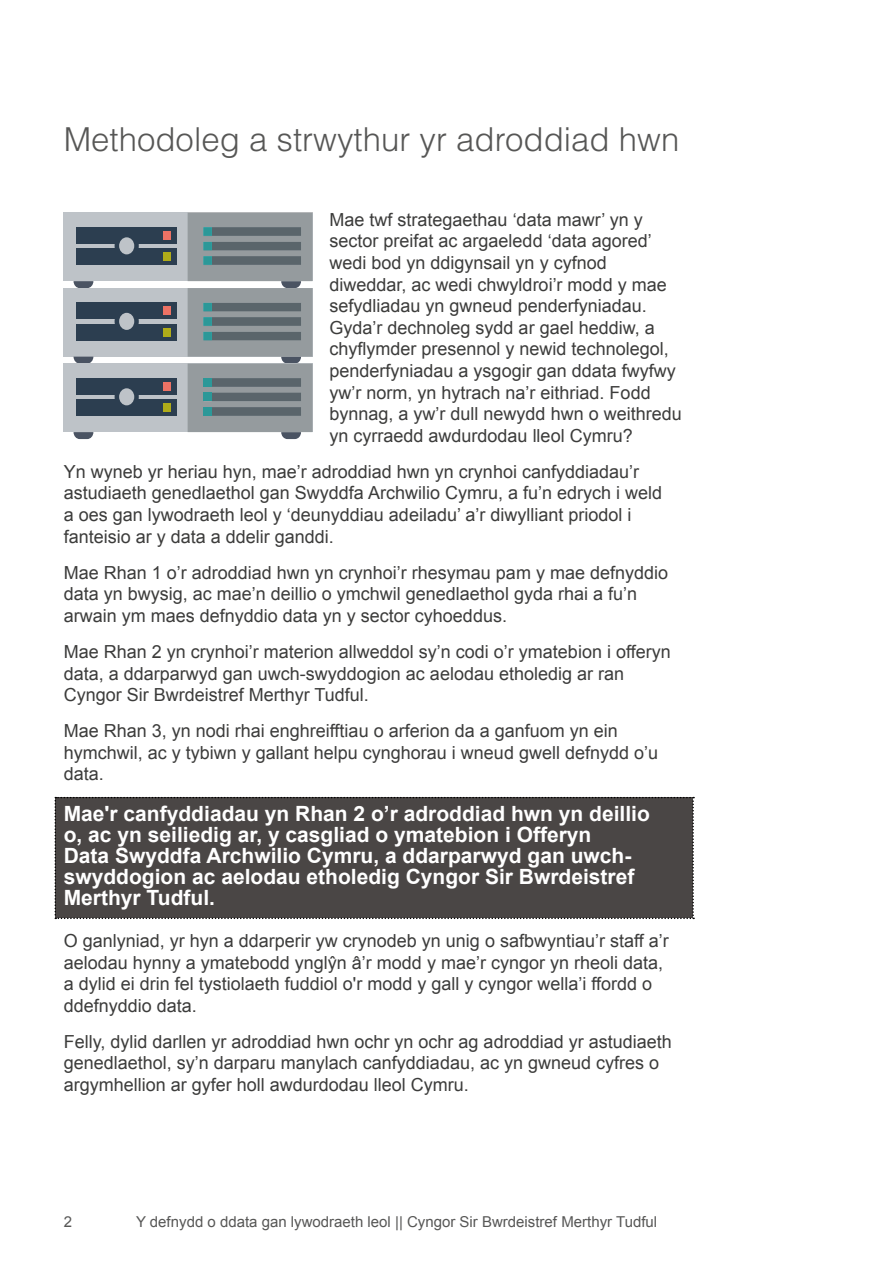
<style>
.page{position:relative;width:893px;height:1263px;background:#fff}
.page>*{position:absolute;margin:0;border:0;box-sizing:border-box;transform-origin:0 0}
.Grey_Heading{font:300 33px "Helvetica LT Std";color:#575756}
.body{font:700 21px/21px "Arial";color:#fff}
.Normal_Body_Text{font:18px/21.6px "Arial";color:#3c3c3b}
.t1{font:15px "Arial";color:#575756}
</style>
<div class="page">
<div style="left:55px;top:797px;width:639px;height:122px;background:#4a4645"></div>
<div style="left:63px;top:213px;width:250px;height:68px;background:#bec3c8"></div>
<svg style="left:74px;top:281px;width:19px;height:7px"></svg>
<div style="left:76px;top:227px;width:101px;height:17px;background:#2c3e50"></div>
<div style="left:76px;top:248px;width:101px;height:17px;background:#2c3e50"></div>
<div style="left:115px;top:232px;width:24px;height:27px;background:#2c3e50;border-radius:50%"></div>
<div style="left:119px;top:237px;width:15px;height:17px;background:#bec3c8;border-radius:50%"></div>
<div style="left:164px;top:231px;width:7px;height:9px;background:#ec7265"></div>
<div style="left:164px;top:252px;width:7px;height:9px;background:#b0ac19"></div>
<div style="left:63px;top:288px;width:250px;height:69px;background:#bec3c8"></div>
<svg style="left:74px;top:357px;width:19px;height:7px"></svg>
<div style="left:76px;top:303px;width:101px;height:16px;background:#2c3e50"></div>
<div style="left:76px;top:324px;width:101px;height:16px;background:#2c3e50"></div>
<div style="left:115px;top:308px;width:24px;height:27px;background:#2c3e50;border-radius:50%"></div>
<div style="left:119px;top:313px;width:15px;height:17px;background:#bec3c8;border-radius:50%"></div>
<div style="left:164px;top:307px;width:7px;height:8px;background:#ec7265"></div>
<div style="left:164px;top:328px;width:7px;height:8px;background:#b0ac19"></div>
<div style="left:63px;top:364px;width:250px;height:68px;background:#bec3c8"></div>
<svg style="left:74px;top:432px;width:19px;height:7px"></svg>
<div style="left:76px;top:378px;width:101px;height:17px;background:#2c3e50"></div>
<div style="left:76px;top:399px;width:101px;height:17px;background:#2c3e50"></div>
<div style="left:115px;top:383px;width:24px;height:27px;background:#2c3e50;border-radius:50%"></div>
<div style="left:119px;top:388px;width:15px;height:17px;background:#bec3c8;border-radius:50%"></div>
<div style="left:164px;top:382px;width:7px;height:8px;background:#ec7265"></div>
<div style="left:164px;top:403px;width:7px;height:9px;background:#b0ac19"></div>
<svg style="left:188px;top:213px;width:125px;height:226px"></svg>
<div style="left:203px;top:378px;width:9px;height:9px;background:#2c9898"></div>
<h2 class="Grey_Heading" style="left:64px;top:119px;width:617px">Methodoleg a strwythur yr adroddiad hwn</h2>
<p class="Normal_Body_Text" style="left:330px;top:209px;width:354px">Mae twf strategaethau ‘data mawr’ yn y sector preifat ac argaeledd ‘data agored’ wedi bod yn ddigynsail yn y cyfnod diweddar, ac wedi chwyldroi’r modd y mae sefydliadau yn gwneud penderfyniadau.<br>Gyda’r dechnoleg sydd ar gael heddiw, a chyflymder presennol y newid technolegol, penderfyniadau a ysgogir gan ddata fwyfwy yw’r norm, yn hytrach na’r eithriad. Fodd bynnag, a yw’r dull newydd hwn o weithredu yn cyrraedd awdurdodau lleol Cymru?</p>
<p class="Normal_Body_Text" style="left:64px;top:461px;width:600px">Yn wyneb yr heriau hyn, mae’r adroddiad hwn yn crynhoi canfyddiadau’r astudiaeth genedlaethol gan Swyddfa Archwilio Cymru, a fu’n edrych i weld a oes gan lywodraeth leol y ‘deunyddiau adeiladu’ a’r diwylliant priodol i fanteisio ar y data a ddelir ganddi.</p>
<p class="Normal_Body_Text" style="left:64px;top:562px;width:606px">Mae Rhan 1 o’r adroddiad hwn yn crynhoi’r rhesymau pam y mae defnyddio data yn bwysig, ac mae’n deillio o ymchwil genedlaethol gyda rhai a fu’n arwain ym maes defnyddio data yn y sector cyhoeddus.</p>
<p class="Normal_Body_Text" style="left:64px;top:641px;width:608px">Mae Rhan 2 yn crynhoi’r materion allweddol sy’n codi o’r ymatebion i offeryn data, a ddarparwyd gan uwch-swyddogion ac aelodau etholedig ar ran<br>Cyngor Sir Bwrdeistref Merthyr Tudful.</p>
<p class="Normal_Body_Text" style="left:64px;top:720px;width:596px">Mae Rhan 3, yn nodi rhai enghreifftiau o arferion da a ganfuom yn ein hymchwil, ac y tybiwn y gallant helpu cynghorau i wneud gwell defnydd o’u data.</p>
<p class="body" style="left:64px;top:804px;width:588px">Mae'r canfyddiadau yn Rhan 2 o’r adroddiad hwn yn deillio o, ac yn seiliedig ar, y casgliad o ymatebion i Offeryn<br>Data Swyddfa Archwilio Cymru, a ddarparwyd gan uwch&shy;swyddogion ac aelodau etholedig Cyngor Sir Bwrdeistref Merthyr Tudful.</p>
<p class="Normal_Body_Text" style="left:64px;top:930px;width:606px">O ganlyniad, yr hyn a ddarperir yw crynodeb yn unig o safbwyntiau’r staff a’r aelodau hynny a ymatebodd ynglŷn â’r modd y mae’r cyngor yn rheoli data, a dylid ei drin fel tystiolaeth fuddiol o'r modd y gall y cyngor wella’i ffordd o ddefnyddio data.</p>
<p class="Normal_Body_Text" style="left:64px;top:1031px;width:609px">Felly, dylid darllen yr adroddiad hwn ochr yn ochr ag adroddiad yr astudiaeth genedlaethol, sy’n darparu manylach canfyddiadau, ac yn gwneud cyfres o argymhellion ar gyfer holl awdurdodau lleol Cymru.</p>
<p class="t1" style="left:64px;top:1212px;width:10px">2</p>
<p class="t1" style="left:136px;top:1212px;width:523px">Y defnydd o ddata gan lywodraeth leol || Cyngor Sir Bwrdeistref Merthyr Tudful</p>
</div>
